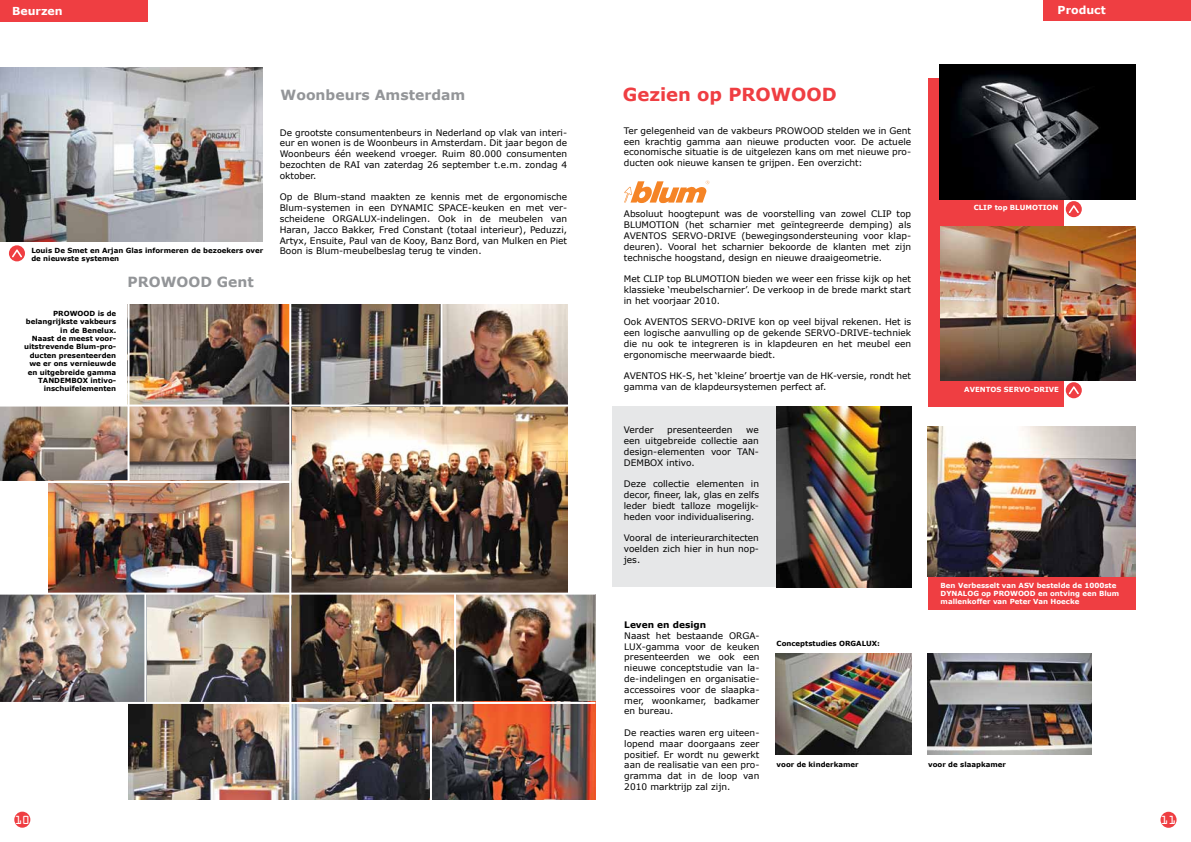
<style>
.page{position:relative;width:1191px;height:842px;background:#fff}
.page>*{position:absolute;margin:0;border:0;box-sizing:border-box;transform-origin:0 0}
.t1{font:700 18px "Verdana";color:#ef3e42}
.t2{font:700 14px "Verdana";color:#939598}
.t3{font:700 11px "Verdana";color:#fff}
.t4{font:10.5px "OCRA Std";color:#fff}
.t5{font:9px/10.8px "Verdana";color:#000;text-align:justify}
.t6{font:700 9px "Verdana";color:#000}
.t7{font:700 7px/8.4px "Verdana";color:#000;text-align:right}
.t8{font:700 7px/8.4px "Verdana";color:#fff}
</style>
<div class="page">
<div style="left:1160px;top:812px;width:16px;height:16px;background:#ef3e42;border-radius:50%"></div>
<div style="left:14px;top:812px;width:16px;height:16px;background:#ef3e42;border-radius:50%"></div>
<div style="left:612px;top:406px;width:298px;height:181px;background:#e6e7e8"></div>
<div style="left:1043px;top:0;width:148px;height:21px;background:#ef3e42"></div>
<svg style="left:624px;top:181px;width:85px;height:22px"></svg>
<div style="left:928px;top:79px;width:135px;height:328px;background:#ef3e42"></div>
<img style="left:939px;top:64px;width:197px;height:136px">
<svg style="left:1065px;top:201px;width:16px;height:16px"></svg>
<svg style="left:1068px;top:205px;width:10px;height:8px"></svg>
<svg style="left:1065px;top:382px;width:16px;height:16px"></svg>
<svg style="left:1068px;top:386px;width:10px;height:8px"></svg>
<img style="left:940px;top:227px;width:196px;height:153px">
<img style="left:776px;top:406px;width:135px;height:181px">
<div style="left:928px;top:434px;width:207px;height:175px;background:#ef3e42"></div>
<img style="left:928px;top:426px;width:208px;height:150px">
<div style="left:0;top:0;width:147px;height:21px;background:#ef3e42"></div>
<img style="left:291px;top:406px;width:276px;height:187px">
<img style="left:129px;top:704px;width:466px;height:96px">
<img style="left:0;top:595px;width:454px;height:107px">
<img style="left:130px;top:304px;width:437px;height:100px">
<img style="left:0;top:406px;width:289px;height:75px">
<img style="left:456px;top:595px;width:139px;height:107px">
<img style="left:48px;top:483px;width:241px;height:110px">
<hr style="left:289px;top:299px;width:2px;height:521px;background:#fff">
<hr style="left:440px;top:298px;width:2px;height:107px;background:#fff">
<hr style="left:128px;top:299px;width:2px;height:184px;background:#fff">
<hr style="left:144px;top:594px;width:2px;height:109px;background:#fff">
<hr style="left:430px;top:703px;width:2px;height:99px;background:#fff">
<svg style="left:9px;top:245px;width:16px;height:16px"></svg>
<svg style="left:12px;top:249px;width:10px;height:8px"></svg>
<img style="left:0;top:68px;width:263px;height:174px">
<img style="left:928px;top:653px;width:163px;height:101px">
<img style="left:776px;top:654px;width:135px;height:100px">
<p class="t3" style="left:12px;top:3px;width:52px">Beurzen</p>
<p class="t7" style="left:31px;top:246px;width:233px;text-align:left">Louis De Smet en Arjan Glas informeren de bezoekers over de nieuwste systemen</p>
<p class="t7" style="left:24px;top:309px;width:94px">PROWOOD is de belangrijkste vakbeurs in de Benelux.<br>Naast de meest voor&shy;uitstrevende Blum-pro&shy;ducten presenteerden we er ons vernieuwde en uitgebreide gamma<br>TANDEMBOX intivo&shy;inschuifelementen</p>
<h2 class="t2" style="left:128px;top:272px;width:128px">PROWOOD Gent</h2>
<h2 class="t2" style="left:281px;top:85px;width:186px">Woonbeurs Amsterdam</h2>
<p class="t5" style="left:280px;top:127px;width:289px">De grootste consumentenbeurs in Nederland op vlak van interi&shy;eur en wonen is de Woonbeurs in Amsterdam. Dit jaar begon de Woonbeurs één weekend vroeger. Ruim 80.000 consumenten bezochten de RAI van zaterdag 26 september t.e.m. zondag 4 oktober.</p>
<p class="t5" style="left:280px;top:192px;width:289px">Op de Blum-stand maakten ze kennis met de ergonomische Blum-systemen in een DYNAMIC SPACE-keuken en met ver&shy;scheidene ORGALUX-indelingen. Ook in de meubelen van Haran, Jacco Bakker, Fred Constant (totaal interieur), Peduzzi, Artyx, Ensuite, Paul van de Kooy, Banz Bord, van Mulken en Piet Boon is Blum-meubelbeslag terug te vinden.</p>
<h1 class="t1" style="left:623px;top:81px;width:215px">Gezien op PROWOOD</h1>
<p class="t5" style="left:624px;top:125px;width:289px">Ter gelegenheid van de vakbeurs PROWOOD stelden we in Gent een krachtig gamma aan nieuwe producten voor. De actuele economische situatie is de uitgelezen kans om met nieuwe pro&shy;ducten ook nieuwe kansen te grijpen. Een overzicht:</p>
<p class="t5" style="left:624px;top:209px;width:289px">Absoluut hoogtepunt was de voorstelling van zowel CLIP top BLUMOTION (het scharnier met geïntegreerde demping) als AVENTOS SERVO-DRIVE (bewegingsondersteuning voor klap&shy;deuren). Vooral het scharnier bekoorde de klanten met zijn technische hoogstand, design en nieuwe draaigeometrie.</p>
<p class="t5" style="left:624px;top:273px;width:289px">Met CLIP top BLUMOTION bieden we weer een frisse kijk op het klassieke ‘meubelscharnier’. De verkoop in de brede markt start in het voorjaar 2010.</p>
<p class="t5" style="left:624px;top:317px;width:289px">Ook AVENTOS SERVO-DRIVE kon op veel bijval rekenen. Het is een logische aanvulling op de gekende SERVO-DRIVE-techniek die nu ook te integreren is in klapdeuren en het meubel een ergonomische meerwaarde biedt.</p>
<p class="t5" style="left:624px;top:371px;width:289px">AVENTOS HK-S, het ‘kleine’ broertje van de HK-versie, rondt het gamma van de klapdeursystemen perfect af.</p>
<p class="t5" style="left:624px;top:425px;width:31px">Verder</p>
<p class="t5" style="left:667px;top:425px;width:67px">presenteerden</p>
<p class="t5" style="left:624px;top:425px;width:137px;text-indent:122px">we een uitgebreide collectie aan design-elementen voor TAN-DEMBOX intivo.</p>
<p class="t5" style="left:624px;top:479px;width:137px">Deze collectie elementen in decor, fineer, lak, glas en zelfs leder biedt talloze mogelijk&shy;heden voor individualisering.</p>
<p class="t5" style="left:624px;top:533px;width:137px">Vooral de interieurarchitecten voelden zich hier in hun nop&shy;jes.</p>
<p class="t3" style="left:1057px;top:3px;width:50px">Product</p>
<p class="t8" style="left:973px;top:203px;width:86px">CLIP top BLUMOTION</p>
<p class="t8" style="left:964px;top:385px;width:96px">AVENTOS SERVO-DRIVE</p>
<p class="t8" style="left:940px;top:581px;width:180px">Ben Verbesselt van ASV bestelde de 1000ste<br>DYNALOG op PROWOOD en ontving een Blum mallenkoffer van Peter Van Hoecke</p>
<p class="t6" style="left:624px;top:618px;width:83px">Leven en design</p>
<p class="t5" style="left:624px;top:630px;width:137px">Naast het bestaande ORGA-LUX-gamma voor de keuken presenteerden we ook een nieuwe conceptstudie van la&shy;de-indelingen en organisatie&shy;accessoires voor de slaapka&shy;mer, woonkamer, badkamer en bureau.</p>
<p class="t5" style="left:624px;top:727px;width:137px">De reacties waren erg uiteen&shy;lopend maar doorgaans zeer positief. Er wordt nu gewerkt aan de realisatie van een pro&shy;gramma dat in de loop van 2010 marktrijp zal zijn.</p>
<p class="t7" style="left:776px;top:639px;width:105px">Conceptstudies ORGALUX:</p>
<p class="t7" style="left:776px;top:760px;width:83px">voor de kinderkamer</p>
<p class="t7" style="left:928px;top:760px;width:79px">voor de slaapkamer</p>
<p class="t4" style="left:15px;top:815px;width:17px">10</p>
<p class="t4" style="left:1161px;top:815px;width:17px">11</p>
</div>
